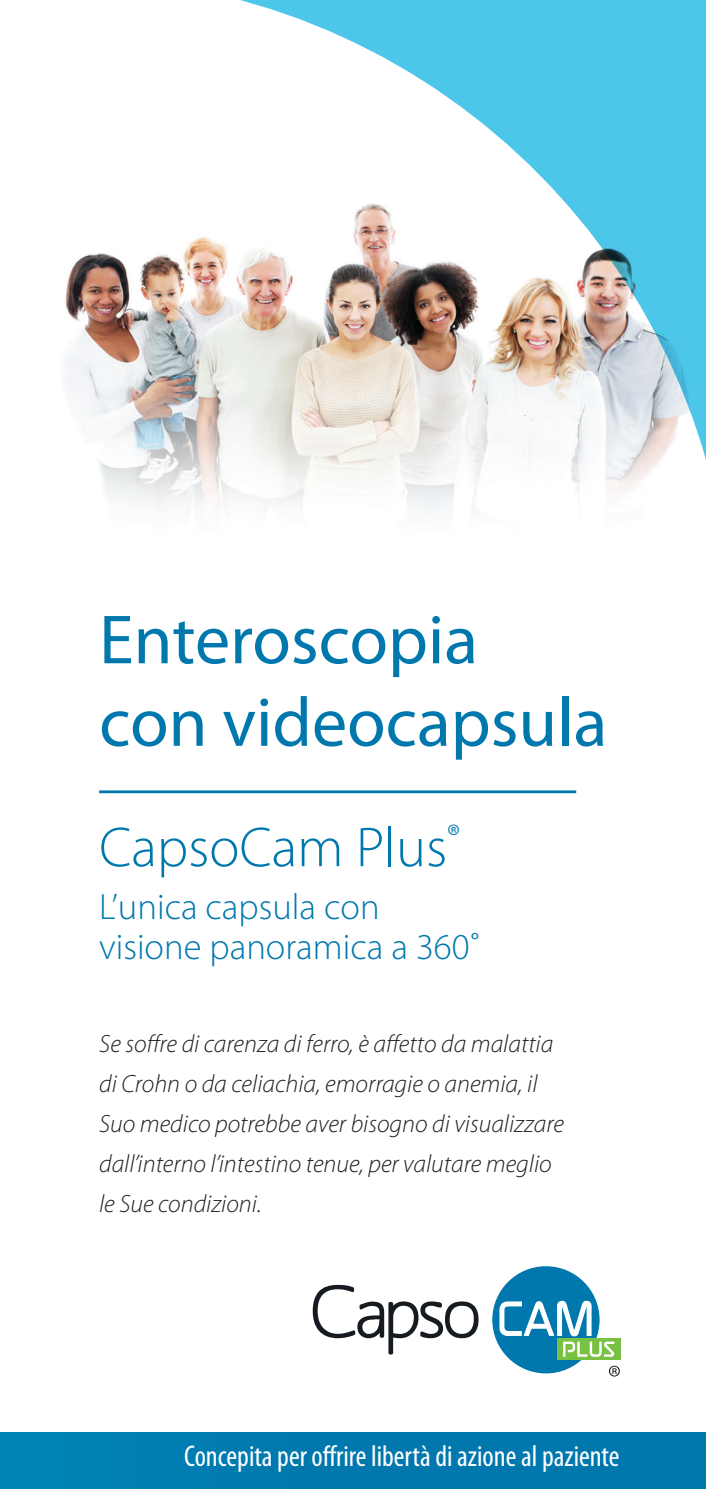
<style>
.page{position:relative;width:706px;height:1489px;background:#fff}
.page>*{position:absolute;margin:0;border:0;box-sizing:border-box;transform-origin:0 0}
.t1{font:70px/82.5px "Myriad Pro";color:#0078ae}
.t2{font:300 56.5px "Myriad Pro";color:#0078ae}
.t3{font:300 36.5px "Myriad Pro";color:#0078ae}
.t4{font:condensed 30px "Myriad Pro";color:#fff}
.t5{font:italic 300 25px/40px "Myriad Pro";color:#231f20}
</style>
<div class="page">
<hr style="left:99px;top:790px;width:477px;height:3px;background:#0078ae">
<div style="left:0;top:1432px;width:705px;height:56px;background:#0078ae"></div>
<svg style="left:312px;top:1284px;width:166px;height:70px"></svg>
<div style="left:492px;top:1266px;width:107px;height:107px;background:#0078ae;border-radius:50%"></div>
<div style="left:557px;top:1338px;width:63px;height:22px;background:#79c142"></div>
<svg style="left:499px;top:1300px;width:115px;height:56px"></svg>
<svg style="left:608px;top:1365px;width:11px;height:11px"></svg>
<svg style="left:69px;top:0;width:636px;height:513px"></svg>
<p class="t1" style="left:99px;top:597px;width:509px">Enteroscopia<br>con videocapsula</p>
<p class="t2" style="left:99px;top:813px;width:362px">CapsoCam Plus<sup>®</sup></p>
<p class="t3" style="left:99px;top:884px;width:282px">L’unica capsula con</p>
<p class="t3" style="left:99px;top:924px;width:383px">visione panoramica a 360˚</p>
<p class="t5" style="left:99px;top:1023px;width:466px">Se soffre di carenza di ferro, è affetto da malattia di Crohn o da celiachia, emorragie o anemia, il Suo medico potrebbe aver bisogno di visualizzare dall’interno l’intestino tenue, per valutare meglio le Sue condizioni.</p>
<p class="t4" style="left:184px;top:1437px;width:436px">Concepita per offrire libertà di azione al paziente</p>
</div>
